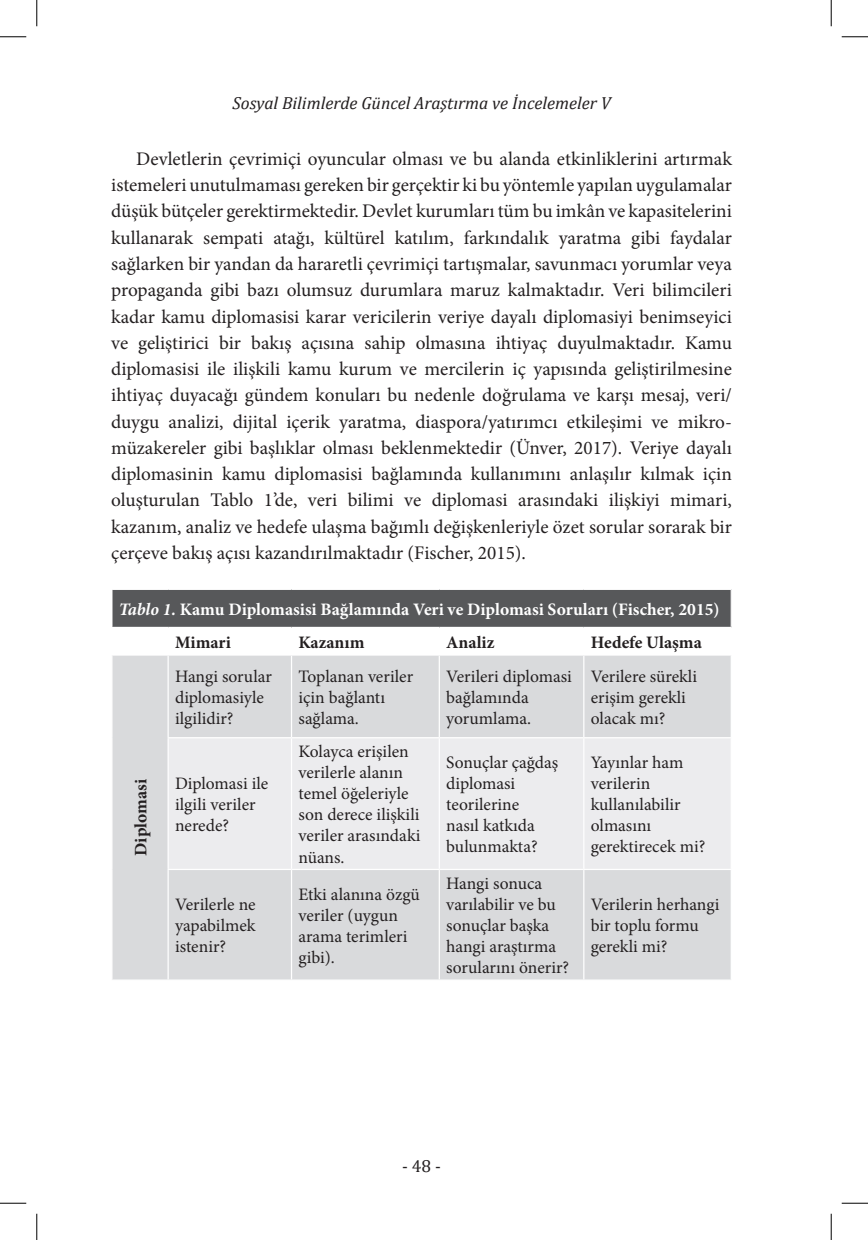
<style>
.page{position:relative;width:868px;height:1240px;background:#fff}
.page>*{position:absolute;margin:0;border:0;box-sizing:border-box;transform-origin:0 0}
.duzyazi{font:19.25px/26.2px "Minion Pro";color:#231f20;text-align:justify}
.tabloyazi{font:17.5px/21px "Minion Pro";color:#231f20}
.tabloyazibold{font:700 17.5px "Minion Pro";color:#fff}
.t1{font:italic 17.5px "Cambria";color:#231f20}
.tabloyazi-2{font:700 17.5px "Minion Pro";color:#231f20}
.t2{font:17.5px "Cambria";color:#231f20}
.s1{font-style:italic}
</style>
<div class="page">
<div style="left:112px;top:589px;width:619px;height:38px;background:#57585a"></div>
<div style="left:112px;top:655px;width:618px;height:324px;background:#d9dadc"></div>
<div style="left:169px;top:738px;width:561px;height:130px;background:#ececee"></div>
<hr style="left:167px;top:655px;width:2px;height:82px;background:#fff">
<hr style="left:291px;top:655px;width:1px;height:82px;background:#fff">
<hr style="left:438px;top:655px;width:2px;height:82px;background:#fff">
<hr style="left:583px;top:655px;width:1px;height:82px;background:#fff">
<hr style="left:167px;top:737px;width:124px;height:1px;background:#fff">
<hr style="left:167px;top:738px;width:2px;height:130px;background:#fff">
<hr style="left:291px;top:737px;width:148px;height:1px;background:#fff">
<hr style="left:291px;top:738px;width:1px;height:130px;background:#fff">
<hr style="left:439px;top:737px;width:144px;height:1px;background:#fff">
<hr style="left:438px;top:738px;width:2px;height:130px;background:#fff">
<hr style="left:583px;top:737px;width:148px;height:1px;background:#fff">
<hr style="left:583px;top:738px;width:1px;height:130px;background:#fff">
<hr style="left:167px;top:868px;width:124px;height:2px;background:#fff">
<hr style="left:167px;top:870px;width:2px;height:109px;background:#fff">
<hr style="left:291px;top:868px;width:148px;height:2px;background:#fff">
<hr style="left:291px;top:870px;width:1px;height:109px;background:#fff">
<hr style="left:439px;top:868px;width:144px;height:2px;background:#fff">
<hr style="left:438px;top:870px;width:2px;height:109px;background:#fff">
<hr style="left:583px;top:868px;width:148px;height:2px;background:#fff">
<hr style="left:583px;top:870px;width:1px;height:109px;background:#fff">
<hr style="left:111px;top:588px;width:57px;height:2px;background:#fff">
<hr style="left:168px;top:588px;width:123px;height:2px;background:#fff">
<hr style="left:291px;top:588px;width:148px;height:2px;background:#fff">
<hr style="left:439px;top:588px;width:144px;height:2px;background:#fff">
<hr style="left:583px;top:588px;width:148px;height:2px;background:#fff">
<hr style="left:730px;top:590px;width:1px;height:36px;background:#fff">
<hr style="left:111px;top:626px;width:57px;height:2px;background:#fff">
<hr style="left:168px;top:626px;width:123px;height:2px;background:#fff">
<hr style="left:291px;top:626px;width:148px;height:2px;background:#fff">
<hr style="left:439px;top:626px;width:144px;height:2px;background:#fff">
<hr style="left:583px;top:626px;width:148px;height:2px;background:#fff">
<svg style="left:0;top:36px;width:26px;height:1px"></svg>
<svg style="left:841px;top:36px;width:26px;height:1px"></svg>
<svg style="left:0;top:1202px;width:26px;height:1px"></svg>
<svg style="left:841px;top:1202px;width:26px;height:1px"></svg>
<svg style="left:36px;top:0;width:1px;height:26px"></svg>
<svg style="left:36px;top:1213px;width:1px;height:26px"></svg>
<svg style="left:830px;top:0;width:1px;height:26px"></svg>
<svg style="left:830px;top:1213px;width:1px;height:26px"></svg>
<p class="t1" style="left:232px;top:91px;width:379px">Sosyal Bilimlerde Güncel Araştırma ve İncelemeler V</p>
<p class="duzyazi" style="left:111px;top:146px;width:622px;text-indent:25px">Devletlerin çevrimiçi oyuncular olması ve bu alanda etkinliklerini artırmak istemeleri unutulmaması gereken bir gerçektir ki bu yöntemle yapılan uygulamalar düşük bütçeler gerektirmektedir. Devlet kurumları tüm bu imkân ve kapasitelerini kullanarak sempati atağı, kültürel katılım, farkındalık yaratma gibi faydalar sağlarken bir yandan da hararetli çevrimiçi tartışmalar, savunmacı yorumlar veya propaganda gibi bazı olumsuz durumlara maruz kalmaktadır. Veri bilimcileri kadar kamu diplomasisi karar vericilerin veriye dayalı diplomasiyi benimseyici ve geliştirici bir bakış açısına sahip olmasına ihtiyaç duyulmaktadır. Kamu diplomasisi ile ilişkili kamu kurum ve mercilerin iç yapısında geliştirilmesine ihtiyaç duyacağı gündem konuları bu nedenle doğrulama ve karşı mesaj, veri/ duygu analizi, dijital içerik yaratma, diaspora/yatırımcı etkileşimi ve mikro&shy;müzakereler gibi başlıklar olması beklenmektedir (Ünver, 2017). Veriye dayalı diplomasinin kamu diplomasisi bağlamında kullanımını anlaşılır kılmak için oluşturulan Tablo 1’de, veri bilimi ve diplomasi arasındaki ilişkiyi mimari, kazanım, analiz ve hedefe ulaşma bağımlı değişkenleriyle özet sorular sorarak bir çerçeve bakış açısı kazandırılmaktadır (Fischer, 2015).</p>
<p class="tabloyazibold" style="left:119px;top:596px;width:602px"><span class="s1">Tablo 1.</span> Kamu Diplomasisi Bağlamında Veri ve Diplomasi Soruları (Fischer, 2015)</p>
<p class="tabloyazi-2" style="left:175px;top:629px;width:57px">Mimari</p>
<p class="tabloyazi-2" style="left:298px;top:629px;width:67px">Kazanım</p>
<p class="tabloyazi-2" style="left:446px;top:629px;width:50px">Analiz</p>
<p class="tabloyazi-2" style="left:590px;top:629px;width:112px">Hedefe Ulaşma</p>
<p class="tabloyazi-2" style="left:128px;top:855px;width:78px;rotate:-90deg">Diplomasi</p>
<p class="tabloyazi" style="left:175px;top:665px;width:98px">Hangi sorular diplomasiyle ilgilidir?</p>
<p class="tabloyazi" style="left:298px;top:665px;width:116px">Toplanan veriler için bağlantı sağlama.</p>
<p class="tabloyazi" style="left:446px;top:665px;width:127px">Verileri diplomasi bağlamında yorumlama.</p>
<p class="tabloyazi" style="left:590px;top:665px;width:108px">Verilere sürekli erişim gerekli olacak mı?</p>
<p class="tabloyazi" style="left:175px;top:772px;width:95px">Diplomasi ile ilgili veriler nerede?</p>
<p class="tabloyazi" style="left:298px;top:741px;width:123px">Kolayca erişilen verilerle alanın temel öğeleriyle son derece ilişkili veriler arasındaki nüans.</p>
<p class="tabloyazi" style="left:446px;top:751px;width:113px">Sonuçlar çağdaş diplomasi teorilerine<br>nasıl katkıda bulunmakta?</p>
<p class="tabloyazi" style="left:590px;top:751px;width:116px">Yayınlar ham verilerin kullanılabilir olmasını gerektirecek mi?</p>
<p class="tabloyazi" style="left:175px;top:894px;width:82px;text-align:justify">Verilerle ne yapabilmek istenir?</p>
<p class="tabloyazi" style="left:298px;top:883px;width:123px">Etki alanına özgü veriler (uygun arama terimleri gibi).</p>
<p class="tabloyazi" style="left:446px;top:873px;width:124px">Hangi sonuca varılabilir ve bu sonuçlar başka hangi araştırma sorularını önerir?</p>
<p class="tabloyazi" style="left:590px;top:894px;width:130px">Verilerin herhangi bir toplu formu gerekli mi?</p>
<p class="t2" style="left:402px;top:1155px;width:40px">- 48 -</p>
</div>
